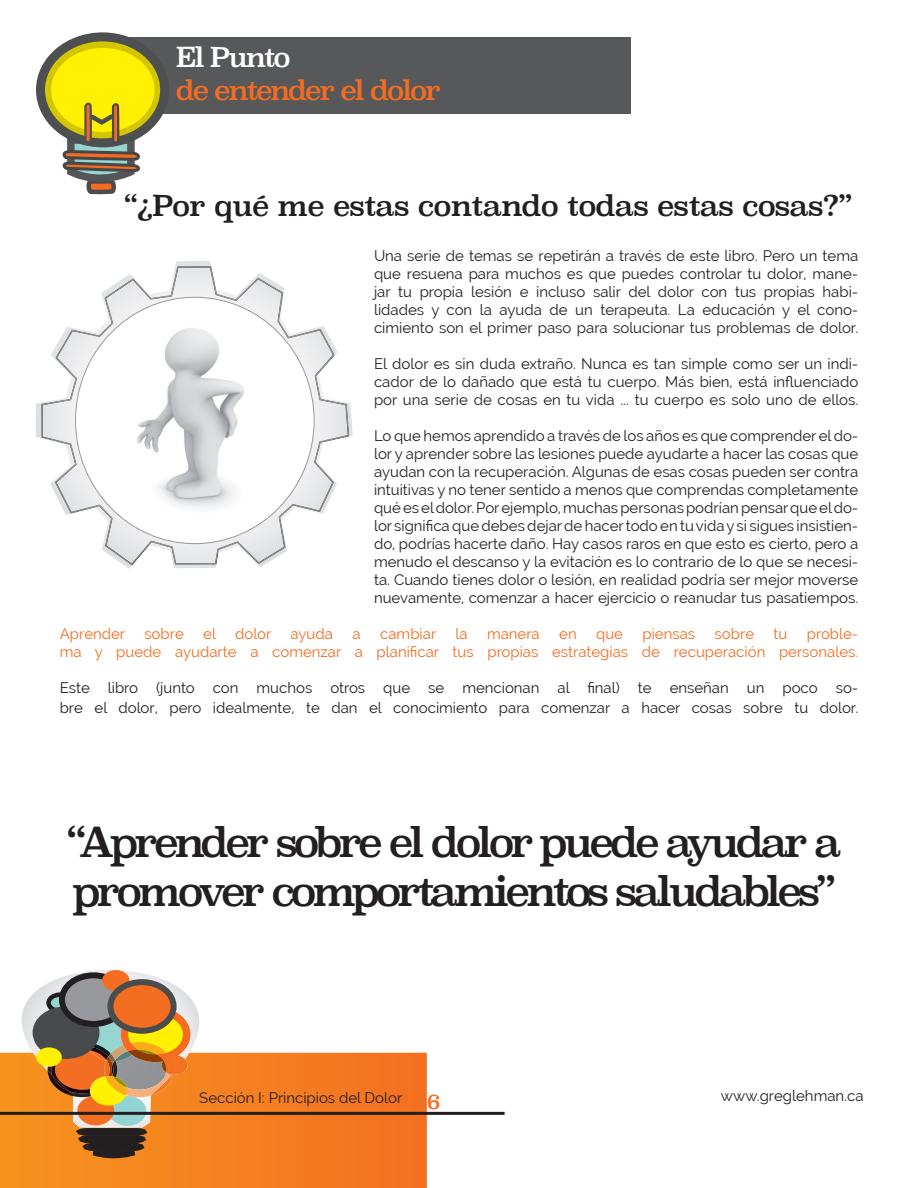
<style>
.page{position:relative;width:918px;height:1188px;background:#fff}
.page>*{position:absolute;margin:0;border:0;box-sizing:border-box;transform-origin:0 0}
.t1{font:40.5px/48.6px "Superclarendon Rg";letter-spacing:-.1em;color:#231f20}
.t2{font:28.5px "Superclarendon Rg";letter-spacing:-.03em;color:#231f20}
.t3{font:27px "Superclarendon Rg";letter-spacing:-.08em;color:#f36c21}
.t4{font:27px "Superclarendon Rg";letter-spacing:-.08em;color:#fff}
.t5{font:21px "Superclarendon Rg";color:#f36c21}
.t6{font:15px/18px "Raleway";color:#231f20;text-align:justify}
.t7{font:15px/18px "Raleway";color:#f36c21;text-align:right}
</style>
<div class="page">
<svg style="left:0;top:1053px;width:427px;height:135px"></svg>
<svg style="left:0;top:970px;width:223px;height:190px"></svg>
<div style="left:110px;top:982px;width:64px;height:49px;background:#f36e21;border-radius:50%"></div>
<div style="left:107px;top:979px;width:70px;height:55px;border:6px solid #4b4c4d;border-radius:50%"></div>
<hr style="left:0;top:1112px;width:505px;height:3px;background:#231f20">
<div style="left:124px;top:37px;width:506px;height:77px;background:#57585a"></div>
<svg style="left:40px;top:37px;width:125px;height:106px"></svg>
<div style="left:36px;top:32px;width:133px;height:115px;border:9px solid #4e4f50;border-radius:50%"></div>
<div style="left:51px;top:48px;width:104px;height:84px;background:#fff101;border-radius:50%"></div>
<svg style="left:60px;top:32px;width:81px;height:163px"></svg>
<svg style="left:36px;top:261px;width:317px;height:308px"></svg>
<img style="left:41px;top:266px;width:308px;height:299px">
<div style="left:76px;top:297px;width:238px;height:247px;background:#fff;border-radius:50%"></div>
<img style="left:137px;top:328px;width:107px;height:180px">
<h3 class="t4" style="left:176px;top:41px;width:116px">El Punto</h3>
<h3 class="t3" style="left:176px;top:74px;width:267px">de entender el dolor</h3>
<h2 class="t2" style="left:124px;top:189px;width:730px">“¿Por qué me estas contando todas estas cosas?”</h2>
<p class="t6" style="left:374px;top:246px;width:486px">Una serie de temas se repetirán a través de este libro. Pero un tema que resuena para muchos es que puedes controlar tu dolor, mane&shy;jar tu propia lesión e incluso salir del dolor con tus propias habi&shy;lidades y con la ayuda de un terapeuta. La educación y el cono&shy;cimiento son el primer paso para solucionar tus problemas de dolor.</p>
<p class="t6" style="left:374px;top:354px;width:486px">El dolor es sin duda extraño. Nunca es tan simple como ser un indi&shy;cador de lo dañado que está tu cuerpo. Más bien, está influenciado por una serie de cosas en tu vida ... tu cuerpo es solo uno de ellos.</p>
<p class="t6" style="left:374px;top:426px;width:486px">Lo que hemos aprendido a través de los años es que comprender el do&shy;lor y aprender sobre las lesiones puede ayudarte a hacer las cosas que ayudan con la recuperación. Algunas de esas cosas pueden ser contra intuitivas y no tener sentido a menos que comprendas completamente qué es el dolor. Por ejemplo, muchas personas podrían pensar que el do&shy;lor significa que debes dejar de hacer todo en tu vida y si sigues insistien&shy;do, podrías hacerte daño. Hay casos raros en que esto es cierto, pero a menudo el descanso y la evitación es lo contrario de lo que se necesi&shy;ta. Cuando tienes dolor o lesión, en realidad podría ser mejor moverse nuevamente, comenzar a hacer ejercicio o reanudar tus pasatiempos.</p>
<p class="t7" style="left:60px;top:624px;width:67px">Aprender</p>
<p class="t7" style="left:144px;top:624px;width:41px">sobre</p>
<p class="t7" style="left:203px;top:624px;width:14px">el</p>
<p class="t7" style="left:235px;top:624px;width:38px">dolor</p>
<p class="t7" style="left:291px;top:624px;width:44px">ayuda</p>
<p class="t7" style="left:353px;top:624px;width:10px">a</p>
<p class="t7" style="left:380px;top:624px;width:58px">cambiar</p>
<p class="t7" style="left:455px;top:624px;width:14px">la</p>
<p class="t7" style="left:487px;top:624px;width:54px">manera</p>
<p class="t7" style="left:559px;top:624px;width:19px">en</p>
<p class="t7" style="left:596px;top:624px;width:28px">que</p>
<p class="t7" style="left:642px;top:624px;width:54px">piensas</p>
<p class="t7" style="left:715px;top:624px;width:41px">sobre</p>
<p class="t7" style="left:774px;top:624px;width:15px">tu</p>
<p class="t7" style="left:60px;top:624px;width:800px">proble-<br>ma y puede ayudarte a comenzar a planificar tus propias estrategias de recuperación personales.</p>
<p class="t6" style="left:60px;top:677px;width:800px;line-height:19.8px">Este libro (junto con muchos otros que se mencionan al final) te enseñan un poco so&shy;bre el dolor, pero idealmente, te dan el conocimiento para comenzar a hacer cosas sobre tu dolor.</p>
<h1 class="t1" style="left:67px;top:818px;width:776px">“Aprender sobre el dolor puede ayudar a promover comportamientos saludables”</h1>
<p class="t6" style="left:199px;top:1089px;width:205px">Sección I: Principios del Dolor</p>
<p class="t6" style="left:721px;top:1086px;width:144px">www.greglehman.ca</p>
<h3 class="t5" style="left:427px;top:1088px;width:15px">6</h3>
</div>
